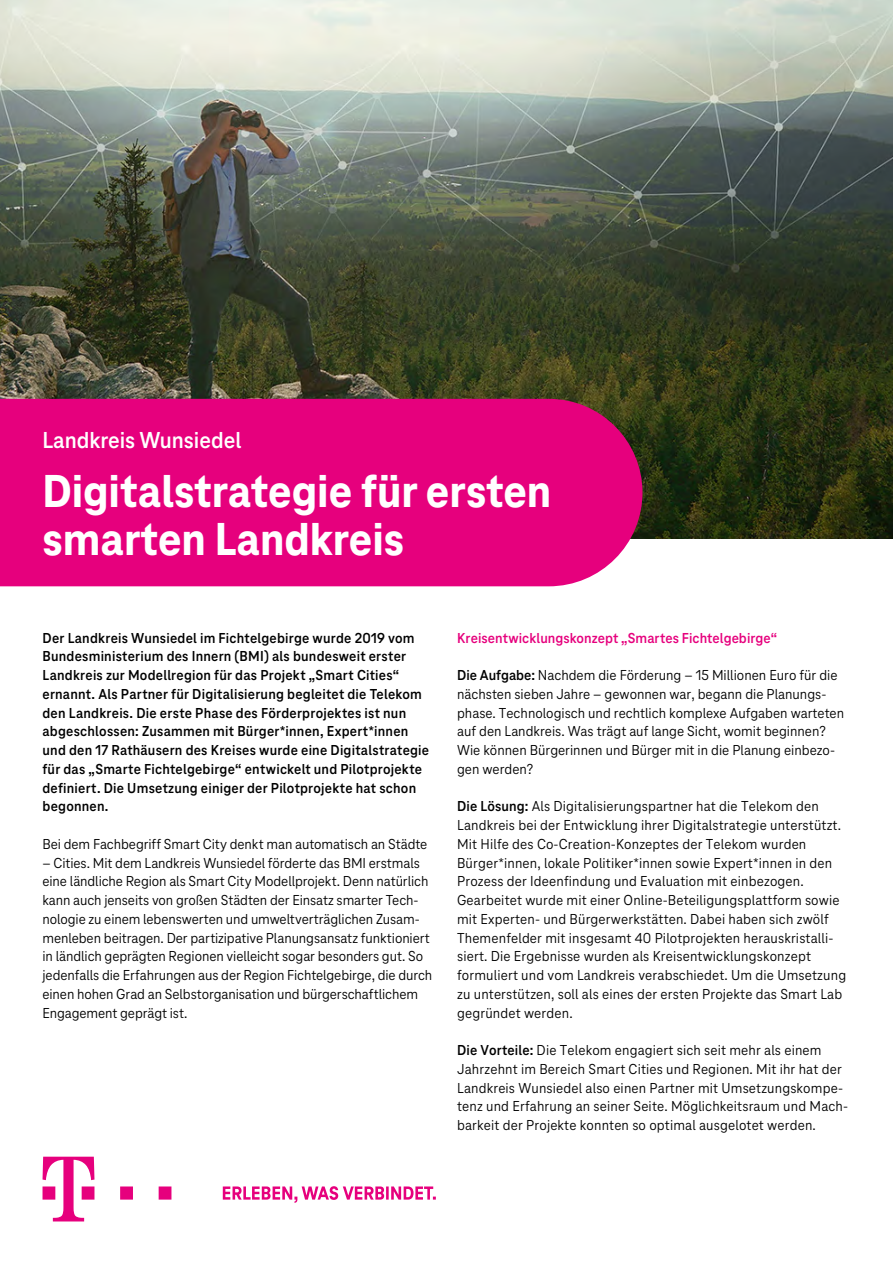
<style>
.page{position:relative;width:893px;height:1263px;background:#fff}
.page>*{position:absolute;margin:0;border:0;box-sizing:border-box;transform-origin:0 0}
.t1{font:800 48px/48px "Tele Neo";color:#fff}
.t2{font:700 24px "Tele Neo";color:#fff}
.t3{font:15px/18.8px "Tele Neo";letter-spacing:.01em;color:#000}
.t4{font:700 15px/18.8px "Tele Neo";letter-spacing:.015em;color:#000}
.t5{font:700 15px "Tele Neo";letter-spacing:.005em;color:#e6007d}
.s1{font-weight:700}
</style>
<div class="page">
<img style="left:0;top:0;width:893px;height:538px">
<div style="left:0;top:399px;width:642px;height:187px;background:#e6007d"></div>
<svg style="left:223px;top:1186px;width:213px;height:17px"></svg>
<svg style="left:43px;top:1157px;width:51px;height:64px"></svg>
<svg style="left:120px;top:1186px;width:13px;height:13px"></svg>
<svg style="left:159px;top:1186px;width:12px;height:13px"></svg>
<h2 class="t2" style="left:42px;top:426px;width:201px">Landkreis Wunsiedel</h2>
<h1 class="t1" style="left:43px;top:468px;width:510px">Digitalstrategie für ersten smarten Landkreis</h1>
<p class="t4" style="left:43px;top:628px;width:388px">Der Landkreis Wunsiedel im Fichtelgebirge wurde 2019 vom Bundesministerium des Innern (BMI) als bundesweit erster Landkreis zur Modellregion für das Projekt „Smart Cities“ ernannt. Als Partner für Digitalisierung begleitet die Telekom den Landkreis. Die erste Phase des Förderprojektes ist nun abgeschlossen: Zusammen mit Bürger*innen, Expert*innen und den 17 Rathäusern des Kreises wurde eine Digitalstrategie für das „Smarte Fichtelgebirge“ entwickelt und Pilotprojekte definiert. Die Umsetzung einiger der Pilotprojekte hat schon begonnen.</p>
<p class="t3" style="left:43px;top:835px;width:386px">Bei dem Fachbegriff Smart City denkt man automatisch an Städte</p>
<p class="t3" style="left:43px;top:853px;width:391px">– Cities. Mit dem Landkreis Wunsiedel förderte das BMI erstmals eine ländliche Region als Smart City Modellprojekt. Denn natürlich kann auch jenseits von großen Städten der Einsatz smarter Tech&shy;nologie zu einem lebenswerten und umweltverträglichen Zusam&shy;menleben beitragen. Der partizipative Planungsansatz funktioniert in ländlich geprägten Regionen vielleicht sogar besonders gut. So jedenfalls die Erfahrungen aus der Region Fichtelgebirge, die durch einen hohen Grad an Selbstorganisation und bürgerschaftlichem Engagement geprägt ist.</p>
<p class="t5" style="left:457px;top:629px;width:322px">Kreisentwicklungskonzept „Smartes Fichtelgebirge“</p>
<p class="t3" style="left:457px;top:666px;width:389px"><span class="s1">Die Aufgabe:</span> Nachdem die Förderung – 15 Millionen Euro für die nächsten sieben Jahre – gewonnen war, begann die Planungs&shy;phase. Technologisch und rechtlich komplexe Aufgaben warteten auf den Landkreis. Was trägt auf lange Sicht, womit beginnen?<br>Wie können Bürgerinnen und Bürger mit in die Planung einbezo&shy;gen werden?</p>
<p class="t3" style="left:457px;top:797px;width:390px"><span class="s1">Die Lösung:</span> Als Digitalisierungspartner hat die Telekom den Landkreis bei der Entwicklung ihrer Digitalstrategie unterstützt.<br>Mit Hilfe des Co-Creation-Konzeptes der Telekom wurden Bürger*innen, lokale Politiker*innen sowie Expert*innen in den Prozess der Ideenfindung und Evaluation mit einbezogen.<br>Gearbeitet wurde mit einer Online-Beteiligungsplattform sowie mit Experten- und Bürgerwerkstätten. Dabei haben sich zwölf Themenfelder mit insgesamt 40 Pilotprojekten herauskristalli&shy;siert. Die Ergebnisse wurden als Kreisentwicklungskonzept formuliert und vom Landkreis verabschiedet. Um die Umsetzung zu unterstützen, soll als eines der ersten Projekte das Smart Lab gegründet werden.</p>
<p class="t3" style="left:457px;top:1041px;width:393px"><span class="s1">Die Vorteile:</span> Die Telekom engagiert sich seit mehr als einem Jahrzehnt im Bereich Smart Cities und Regionen. Mit ihr hat der Landkreis Wunsiedel also einen Partner mit Umsetzungskompe&shy;tenz und Erfahrung an seiner Seite. Möglichkeitsraum und Mach&shy;barkeit der Projekte konnten so optimal ausgelotet werden.</p>
</div>
